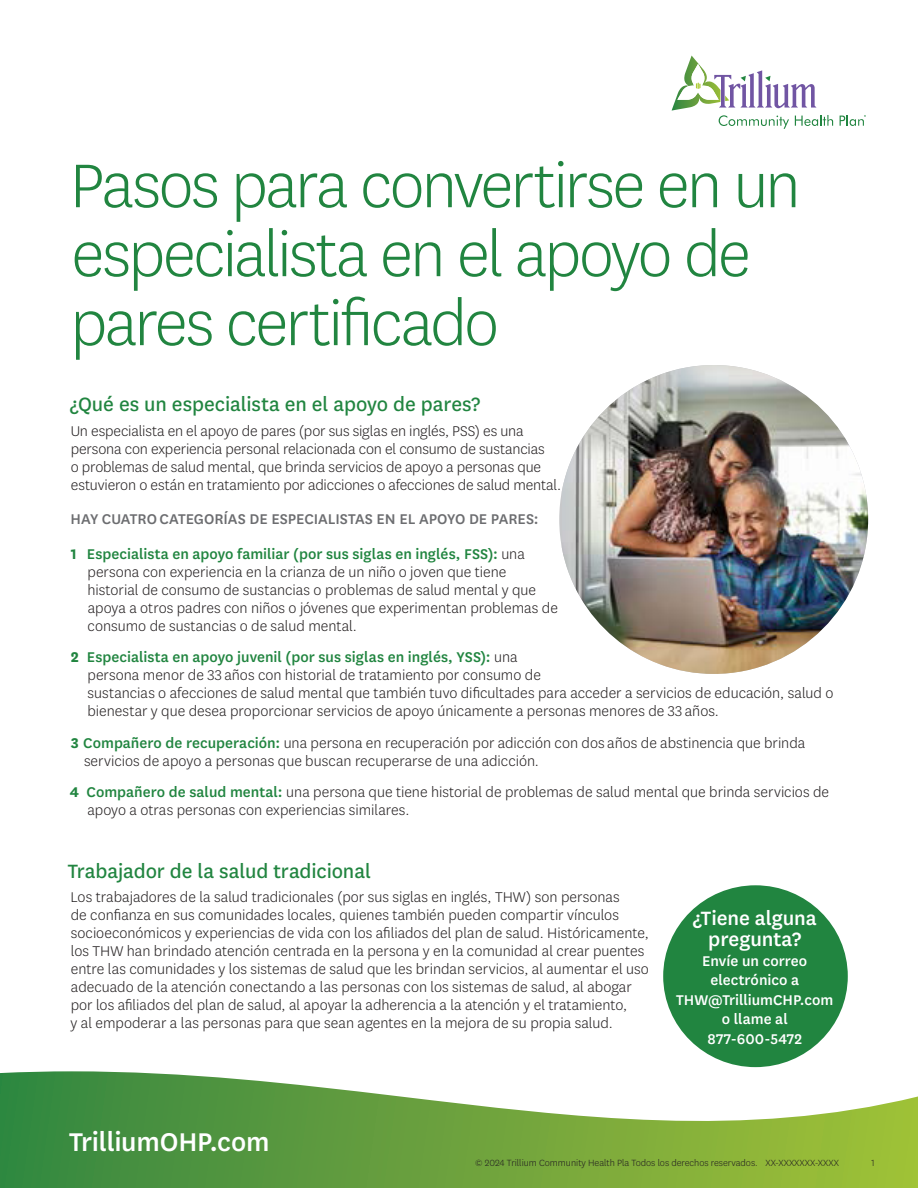
<style>
.page{position:relative;width:918px;height:1188px;background:#fff}
.page>*{position:absolute;margin:0;border:0;box-sizing:border-box;transform-origin:0 0}
.t1{font:300 72px/69px "Centene Sans";letter-spacing:-.035em;color:#218540}
.t2{font:500 30px "Centene Sans";letter-spacing:-.01em;color:#fff}
.t3{font:22.5px "Centene Sans";letter-spacing:-.005em;color:#218540}
.t4{font:500 22.5px/21px "Centene Sans";letter-spacing:-.005em;color:#fff;text-align:center}
.t5{font:300 16.5px/18px "Centene Sans";color:#231f20}
.t6{font:500 16.5px/19.5px "Centene Sans";color:#fff;text-align:center}
.t7{font:500 16.5px "Centene Sans";color:#6c6d70}
.t8{font:700 16.5px "Centene Sans";color:#218540}
.t9{font:300 10.5px "Centene Sans";color:#231f20}
.s1{font-weight:500;color:#218540}
.s2{font-weight:700;color:#218540}
</style>
<div class="page">
<svg style="left:0;top:1071px;width:918px;height:117px"></svg>
<img style="left:562px;top:365px;width:306px;height:309px">
<svg style="left:840px;top:115px;width:26px;height:11px"></svg>
<svg style="left:672px;top:56px;width:161px;height:73px"></svg>
<div style="left:663px;top:885px;width:185px;height:182px;background:#218540;border-radius:50%"></div>
<h1 class="t1" style="left:70px;top:149px;width:732px">Pasos para convertirse en un especialista en el apoyo de pares certificado</h1>
<h2 class="t3" style="left:70px;top:389px;width:412px">¿Qué es un especialista en el apoyo de pares?</h2>
<p class="t5" style="left:71px;top:421px;width:492px">Un especialista en el apoyo de pares (por sus siglas en inglés, PSS) es una persona con experiencia personal relacionada con el consumo de sustancias<br>o problemas de salud mental, que brinda servicios de apoyo a personas que estuvieron o están en tratamiento por adicciones o afecciones de salud mental.</p>
<h3 class="t7" style="left:71px;top:508px;width:470px">HAY CUATRO CATEGORÍAS DE ESPECIALISTAS EN EL APOYO DE PARES:</h3>
<p class="t8" style="left:71px;top:544px;width:8px">1</p>
<p class="t5" style="left:87px;top:544px;width:473px"><span class="s1">Especialista en apoyo familiar (por sus siglas en inglés, FSS):</span> una persona con experiencia en la crianza de un niño o joven que tiene historial de consumo de sustancias o problemas de salud mental y que apoya a otros padres con niños o jóvenes que experimentan problemas de consumo de sustancias o de salud mental.</p>
<p class="t5" style="left:87px;top:648px;width:748px;text-indent:-17px"><span class="s2">2</span> <span class="s1">Especialista en apoyo juvenil (por sus siglas en inglés, YSS):</span> una<br>persona menor de 33 años con historial de tratamiento por consumo de<br>sustancias o afecciones de salud mental que también tuvo dificultades para acceder a servicios de educación, salud o bienestar y que desea proporcionar servicios de apoyo únicamente a personas menores de 33 años.</p>
<p class="t5" style="left:84px;top:733px;width:723px;text-indent:-13px"><span class="s2">3</span> <span class="s1">Compañero de recuperación:</span> una persona en recuperación por adicción con dos años de abstinencia que brinda servicios de apoyo a personas que buscan recuperarse de una adicción.</p>
<p class="t5" style="left:87px;top:783px;width:743px;text-indent:-17px"><span class="s2">4</span> <span class="s1">Compañero de salud mental:</span> una persona que tiene historial de problemas de salud mental que brinda servicios de apoyo a otras personas con experiencias similares.</p>
<h2 class="t3" style="left:68px;top:856px;width:304px">Trabajador de la salud tradicional</h2>
<p class="t5" style="left:71px;top:888px;width:580px">Los trabajadores de la salud tradicionales (por sus siglas en inglés, THW) son personas<br>de confianza en sus comunidades locales, quienes también pueden compartir vínculos socioeconómicos y experiencias de vida con los afiliados del plan de salud. Históricamente, los THW han brindado atención centrada en la persona y en la comunidad al crear puentes entre las comunidades y los sistemas de salud que les brindan servicios, al aumentar el uso adecuado de la atención conectando a las personas con los sistemas de salud, al abogar por los afiliados del plan de salud, al apoyar la adherencia a la atención y el tratamiento,<br>y al empoderar a las personas para que sean agentes en la mejora de su propia salud.</p>
<h2 class="t4" style="left:693px;top:906px;width:125px">¿Tiene alguna pregunta?</h2>
<p class="t6" style="left:676px;top:950px;width:159px">Envíe un correo electrónico a<br>THW@TrilliumCHP.com o llame al<br>877-600-5472</p>
<h2 class="t2" style="left:69px;top:1122px;width:202px">TrilliumOHP.com</h2>
<p class="t9" style="left:475px;top:1157px;width:284px">© 2024 Trillium Community Health Pla Todos los derechos reservados.</p>
<p class="t9" style="left:765px;top:1157px;width:75px">XX-XXXXXXX-XXXX</p>
<p class="t9" style="left:872px;top:1157px;width:5px">1</p>
</div>
